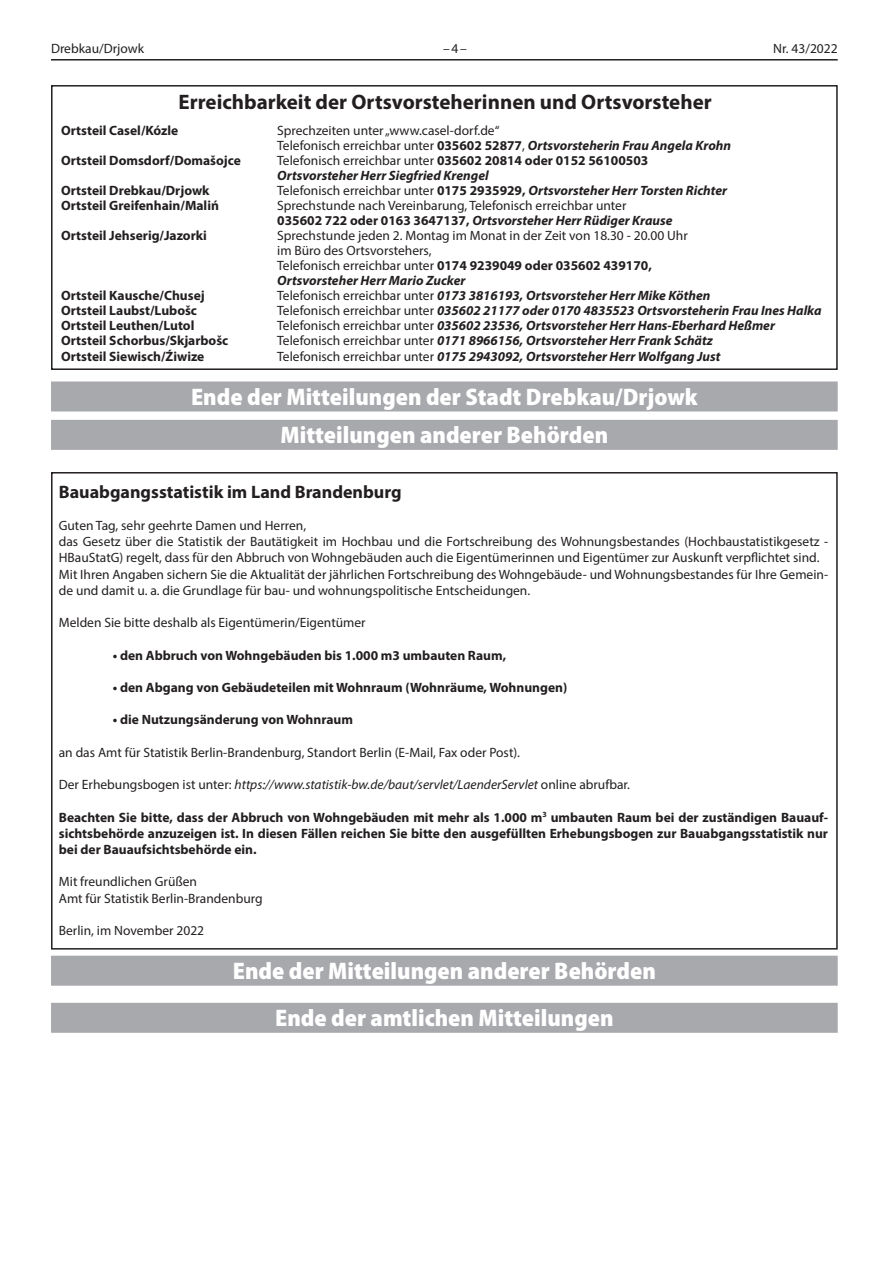
<style>
.page{position:relative;width:893px;height:1263px;background:#fff}
.page>*{position:absolute;margin:0;border:0;box-sizing:border-box;transform-origin:0 0}
.ÜS_amtlich{font:900 semi-condensed 24px "Myriad Pro";color:#fff}
.t1{font:700 21px "Myriad Pro";color:#231f20}
.t2{font:700 18px "Myriad Pro";color:#231f20}
.t3{font:13.5px/16.2px "Myriad Pro";color:#231f20}
.t4{font:700 13.5px/16.2px "Myriad Pro";color:#231f20;text-align:justify}
.t5{font:italic 700 13.5px "Myriad Pro";color:#231f20}
.t6{font:italic 13.5px "Myriad Pro";color:#231f20}
.s1{font-weight:400;font-style:normal}
.s2{font-style:normal}
.s3{font-weight:400}
</style>
<div class="page">
<hr style="left:51px;top:59px;width:787px;height:2px;background:#231f20">
<div style="left:51px;top:85px;width:787px;height:285px;border:2px solid #231f20"></div>
<div style="left:51px;top:1003px;width:787px;height:30px;background:#a8a9ad"></div>
<div style="left:51px;top:381px;width:787px;height:30px;background:#a8a9ad"></div>
<div style="left:51px;top:420px;width:787px;height:30px;background:#a8a9ad"></div>
<div style="left:51px;top:472px;width:787px;height:477px;border:2px solid #231f20"></div>
<div style="left:51px;top:956px;width:787px;height:30px;background:#a8a9ad"></div>
<p class="t3" style="left:51px;top:40px;width:95px">Drebkau/Drjowk</p>
<p class="t3" style="left:443px;top:40px;width:25px">–4–</p>
<p class="t3" style="left:773px;top:40px;width:66px">Nr. 43/2022</p>
<p class="t1" style="left:179px;top:89px;width:535px">Erreichbarkeit der Ortsvorsteherinnen und Ortsvorsteher</p>
<p class="t4" style="left:61px;top:121px;width:119px">Ortsteil Casel/Kózle</p>
<p class="t3" style="left:277px;top:122px;width:224px">Sprechzeiten unter „www.casel-dorf.de“</p>
<p class="t5" style="left:277px;top:136px;width:455px"><span class="s1">Telefonisch erreichbar unter</span> <span class="s2">035602 52877</span><span class="s1">,</span> Ortsvorsteherin Frau Angela Krohn</p>
<p class="t4" style="left:61px;top:151px;width:181px">Ortsteil Domsdorf/Domašojce</p>
<p class="t4" style="left:277px;top:151px;width:373px"><span class="s3">Telefonisch erreichbar unter</span> 035602 20814 oder 0152 56100503</p>
<p class="t5" style="left:277px;top:166px;width:213px">Ortsvorsteher Herr Siegfried Krengel</p>
<p class="t4" style="left:61px;top:181px;width:150px">Ortsteil Drebkau/Drjowk</p>
<p class="t5" style="left:277px;top:181px;width:452px"><span class="s1">Telefonisch erreichbar unter</span> <span class="s2">0175 2935929,</span> Ortsvorsteher Herr Torsten Richter</p>
<p class="t4" style="left:61px;top:196px;width:159px">Ortsteil Greifenhain/Maliń</p>
<p class="t3" style="left:277px;top:197px;width:351px">Sprechstunde nach Vereinbarung, Telefonisch erreichbar unter</p>
<p class="t5" style="left:277px;top:211px;width:397px"><span class="s2">035602 722 oder 0163 3647137,</span> Ortsvorsteher Herr Rüdiger Krause</p>
<p class="t4" style="left:61px;top:226px;width:147px">Ortsteil Jehserig/Jazorki</p>
<p class="t3" style="left:277px;top:227px;width:412px">Sprechstunde jeden 2. Montag im Monat in der Zeit von 18.30 - 20.00 Uhr</p>
<p class="t3" style="left:277px;top:242px;width:156px">im Büro des Ortsvorstehers,</p>
<p class="t4" style="left:277px;top:256px;width:376px"><span class="s3">Telefonisch erreichbar unter</span> 0174 9239049 oder 035602 439170,</p>
<p class="t5" style="left:277px;top:271px;width:190px">Ortsvorsteher Herr Mario Zucker</p>
<p class="t4" style="left:61px;top:286px;width:145px">Ortsteil Kausche/Chusej</p>
<p class="t5" style="left:277px;top:286px;width:435px"><span class="s1">Telefonisch erreichbar unter</span> 0173 3816193, Ortsvorsteher Herr Mike Köthen</p>
<p class="t4" style="left:61px;top:301px;width:137px">Ortsteil Laubst/Lubošc</p>
<p class="t5" style="left:277px;top:301px;width:546px"><span class="s1">Telefonisch erreichbar unter</span> 035602 21177 oder 0170 4835523 Ortsvorsteherin Frau Ines Halka</p>
<p class="t4" style="left:61px;top:316px;width:135px">Ortsteil Leuthen/Lutol</p>
<p class="t5" style="left:277px;top:316px;width:499px"><span class="s1">Telefonisch erreichbar unter</span> 035602 23536, Ortsvorsteher Herr Hans-Eberhard Heßmer</p>
<p class="t4" style="left:61px;top:331px;width:169px">Ortsteil Schorbus/Skjarbošc</p>
<p class="t5" style="left:277px;top:331px;width:437px"><span class="s1">Telefonisch erreichbar unter</span> 0171 8966156, Ortsvorsteher Herr Frank Schätz</p>
<p class="t4" style="left:61px;top:348px;width:145px">Ortsteil Siewisch/Źiwize</p>
<p class="t5" style="left:277px;top:347px;width:445px"><span class="s1">Telefonisch erreichbar unter</span> 0175 2943092, Ortsvorsteher Herr Wolfgang Just</p>
<p class="ÜS_amtlich" style="left:191px;top:383px;width:508px">Ende der Mitteilungen der Stadt Drebkau/Drjowk</p>
<p class="ÜS_amtlich" style="left:281px;top:422px;width:329px">Mitteilungen anderer Behörden</p>
<p class="t2" style="left:59px;top:480px;width:344px">Bauabgangsstatistik im Land Brandenburg</p>
<p class="t3" style="left:59px;top:517px;width:249px">Guten Tag, sehr geehrte Damen und Herren,</p>
<p class="t3" style="left:59px;top:533px;width:771px">das Gesetz über die Statistik der Bautätigkeit im Hochbau und die Fortschreibung des Wohnungsbestandes (Hochbaustatistikgesetz -<br>HBauStatG) regelt, dass für den Abbruch von Wohngebäuden auch die Eigentümerinnen und Eigentümer zur Auskunft verpflichtet sind.</p>
<p class="t3" style="left:59px;top:566px;width:771px">Mit Ihren Angaben sichern Sie die Aktualität der jährlichen Fortschreibung des Wohngebäude- und Wohnungsbestandes für Ihre Gemein&shy;de und damit u. a. die Grundlage für bau- und wohnungspolitische Entscheidungen.</p>
<p class="t3" style="left:59px;top:614px;width:308px">Melden Sie bitte deshalb als Eigentümerin/Eigentümer</p>
<p class="t4" style="left:113px;top:646px;width:395px">• den Abbruch von Wohngebäuden bis 1.000 m3 umbauten Raum,</p>
<p class="t4" style="left:113px;top:679px;width:456px">• den Abgang von Gebäudeteilen mit Wohnraum (Wohnräume, Wohnungen)</p>
<p class="t4" style="left:113px;top:711px;width:242px">• die Nutzungsänderung von Wohnraum</p>
<p class="t3" style="left:59px;top:744px;width:463px">an das Amt für Statistik Berlin-Brandenburg, Standort Berlin (E-Mail, Fax oder Post).</p>
<p class="t6" style="left:59px;top:776px;width:573px"><span class="s2">Der Erhebungsbogen ist unter:</span> https://www.statistik-bw.de/baut/servlet/LaenderServlet <span class="s2">online abrufbar.</span></p>
<p class="t4" style="left:59px;top:808px;width:771px">Beachten Sie bitte, dass der Abbruch von Wohngebäuden mit mehr als 1.000 m<sup>3</sup> umbauten Raum bei der zuständigen Bauauf&shy;sichtsbehörde anzuzeigen ist. In diesen Fällen reichen Sie bitte den ausgefüllten Erhebungsbogen zur Bauabgangsstatistik nur bei der Bauaufsichtsbehörde ein.</p>
<p class="t3" style="left:59px;top:873px;width:140px">Mit freundlichen Grüßen</p>
<p class="t3" style="left:59px;top:890px;width:205px">Amt für Statistik Berlin-Brandenburg</p>
<p class="t3" style="left:59px;top:922px;width:147px">Berlin, im November 2022</p>
<p class="ÜS_amtlich" style="left:233px;top:957px;width:425px">Ende der Mitteilungen anderer Behörden</p>
<p class="ÜS_amtlich" style="left:275px;top:1004px;width:340px">Ende der amtlichen Mitteilungen</p>
</div>
